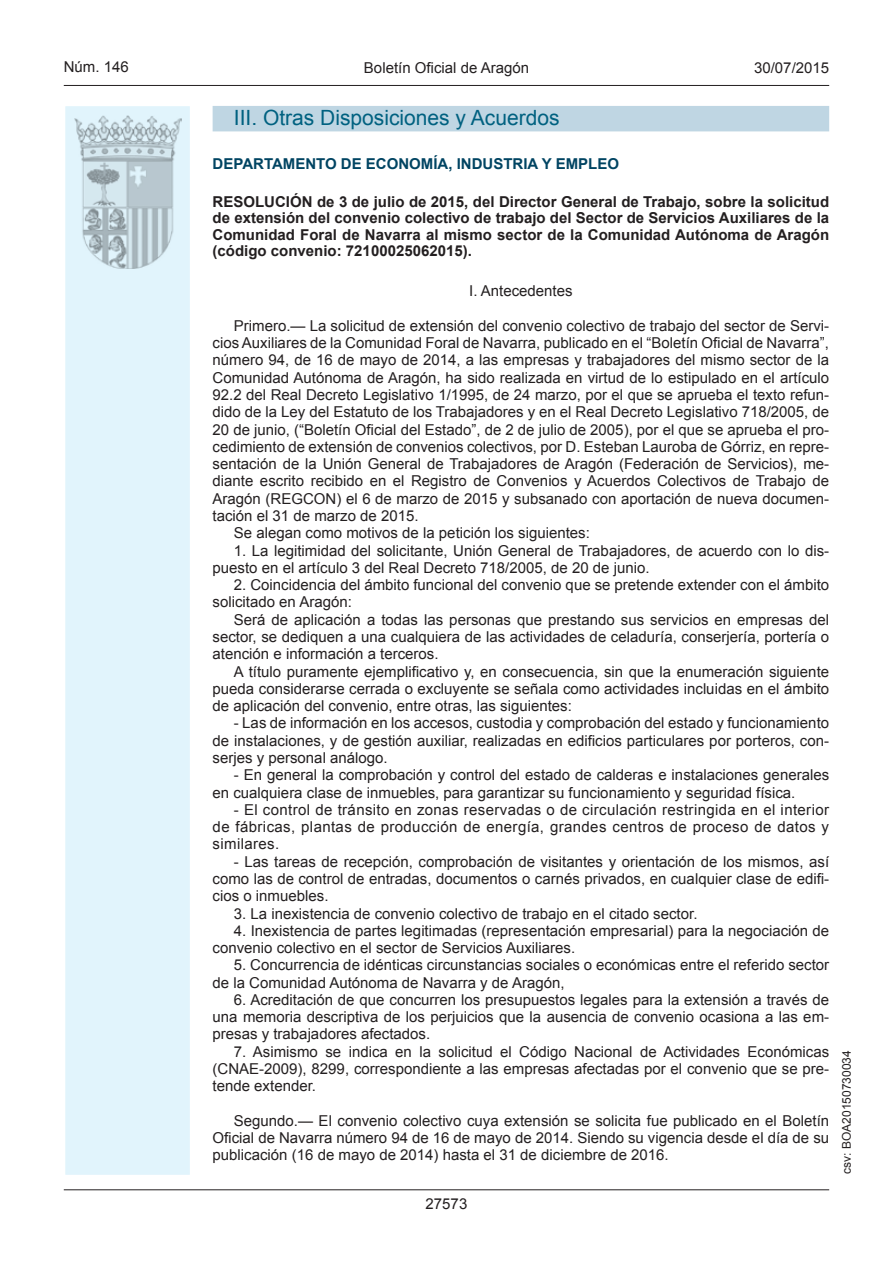
<style>
.page{position:relative;width:893px;height:1263px;background:#fff}
.page>*{position:absolute;margin:0;border:0;box-sizing:border-box;transform-origin:0 0}
.t1{font:21px "Arial";color:#006180}
.t2{font:15px/17.2px "Arial";color:#231f20;text-align:justify}
.t3{font:700 15px/16.5px "Arial";color:#231f20;text-align:justify}
.t4{font:700 15px "Arial";color:#004462}
.t5{font:12px "Arial";color:#231f20}
</style>
<div class="page">
<hr style="left:64px;top:85px;width:765px;height:1px;background:#231f20">
<div style="left:64px;top:105px;width:127px;height:1071px;background:#e1f4fc;border:2px solid #fff"></div>
<img style="left:75px;top:115px;width:106px;height:153px">
<hr style="left:64px;top:1189px;width:765px;height:1px;background:#231f20">
<div style="left:213px;top:106px;width:616px;height:25px;background:#bfd6e3"></div>
<p class="t2" style="left:64px;top:59px;width:67px">Núm. 146</p>
<p class="t2" style="left:364px;top:59px;width:167px">Boletín Oficial de Aragón</p>
<p class="t2" style="left:754px;top:59px;width:77px">30/07/2015</p>
<h1 class="t1" style="left:234px;top:104px;width:327px">III. Otras Disposiciones y Acuerdos</h1>
<p class="t4" style="left:213px;top:154px;width:408px">DEPARTAMENTO DE ECONOMÍA, INDUSTRIA Y EMPLEO</p>
<p class="t3" style="left:213px;top:194px;width:618px">RESOLUCIÓN de 3 de julio de 2015, del Director General de Trabajo, sobre la solicitud de extensión del convenio colectivo de trabajo del Sector de Servicios Auxiliares de la Comunidad Foral de Navarra al mismo sector de la Comunidad Autónoma de Aragón (código convenio: 72100025062015).</p>
<p class="t2" style="left:469px;top:283px;width:105px">I. Antecedentes</p>
<p class="t2" style="left:234px;top:317px;width:597px">Primero.— La solicitud de extensión del convenio colectivo de trabajo del sector de Servi-</p>
<p class="t2" style="left:213px;top:334px;width:618px">cios Auxiliares de la Comunidad Foral de Navarra, publicado en el “Boletín Oficial de Navarra”,</p>
<p class="t2" style="left:213px;top:352px;width:618px">número 94, de 16 de mayo de 2014, a las empresas y trabajadores del mismo sector de la</p>
<p class="t2" style="left:213px;top:369px;width:618px">Comunidad Autónoma de Aragón, ha sido realizada en virtud de lo estipulado en el artículo</p>
<p class="t2" style="left:213px;top:386px;width:618px">92.2 del Real Decreto Legislativo 1/1995, de 24 marzo, por el que se aprueba el texto refun-</p>
<p class="t2" style="left:213px;top:404px;width:618px">dido de la Ley del Estatuto de los Trabajadores y en el Real Decreto Legislativo 718/2005, de</p>
<p class="t2" style="left:213px;top:421px;width:618px">20 de junio, (“Boletín Oficial del Estado”, de 2 de julio de 2005), por el que se aprueba el pro-</p>
<p class="t2" style="left:213px;top:438px;width:618px">cedimiento de extensión de convenios colectivos, por D. Esteban Lauroba de Górriz, en repre-</p>
<p class="t2" style="left:213px;top:455px;width:618px">sentación de la Unión General de Trabajadores de Aragón (Federación de Servicios), me-</p>
<p class="t2" style="left:213px;top:473px;width:618px">diante escrito recibido en el Registro de Convenios y Acuerdos Colectivos de Trabajo de</p>
<p class="t2" style="left:213px;top:490px;width:618px">Aragón (REGCON) el 6 de marzo de 2015 y subsanado con aportación de nueva documen-</p>
<p class="t2" style="left:213px;top:507px;width:207px">tación el 31 de marzo de 2015.</p>
<p class="t2" style="left:234px;top:525px;width:357px">Se alegan como motivos de la petición los siguientes:</p>
<p class="t2" style="left:213px;top:542px;width:618px;text-indent:21px">1. La legitimidad del solicitante, Unión General de Trabajadores, de acuerdo con lo dis&shy;puesto en el artículo 3 del Real Decreto 718/2005, de 20 de junio.</p>
<p class="t2" style="left:213px;top:576px;width:618px;text-indent:21px">2. Coincidencia del ámbito funcional del convenio que se pretende extender con el ámbito solicitado en Aragón:</p>
<p class="t2" style="left:213px;top:611px;width:618px;text-indent:21px">Será de aplicación a todas las personas que prestando sus servicios en empresas del sector, se dediquen a una cualquiera de las actividades de celaduría, conserjería, portería o atención e información a terceros.</p>
<p class="t2" style="left:213px;top:663px;width:618px;text-indent:21px">A título puramente ejemplificativo y, en consecuencia, sin que la enumeración siguiente pueda considerarse cerrada o excluyente se señala como actividades incluidas en el ámbito de aplicación del convenio, entre otras, las siguientes:</p>
<p class="t2" style="left:213px;top:715px;width:618px;text-indent:21px">- Las de información en los accesos, custodia y comprobación del estado y funcionamiento de instalaciones, y de gestión auxiliar, realizadas en edificios particulares por porteros, con&shy;serjes y personal análogo.</p>
<p class="t2" style="left:213px;top:766px;width:618px;text-indent:21px">- En general la comprobación y control del estado de calderas e instalaciones generales en cualquiera clase de inmuebles, para garantizar su funcionamiento y seguridad física.</p>
<p class="t2" style="left:213px;top:801px;width:618px;text-indent:21px">- El control de tránsito en zonas reservadas o de circulación restringida en el interior de fábricas, plantas de producción de energía, grandes centros de proceso de datos y similares.</p>
<p class="t2" style="left:213px;top:853px;width:618px;text-indent:21px">- Las tareas de recepción, comprobación de visitantes y orientación de los mismos, así como las de control de entradas, documentos o carnés privados, en cualquier clase de edifi&shy;cios o inmuebles.</p>
<p class="t2" style="left:234px;top:905px;width:465px">3. La inexistencia de convenio colectivo de trabajo en el citado sector.</p>
<p class="t2" style="left:213px;top:922px;width:618px;text-indent:21px">4. Inexistencia de partes legitimadas (representación empresarial) para la negociación de convenio colectivo en el sector de Servicios Auxiliares.</p>
<p class="t2" style="left:213px;top:957px;width:618px;text-indent:21px">5. Concurrencia de idénticas circunstancias sociales o económicas entre el referido sector de la Comunidad Autónoma de Navarra y de Aragón,</p>
<p class="t2" style="left:213px;top:991px;width:618px;text-indent:21px">6. Acreditación de que concurren los presupuestos legales para la extensión a través de una memoria descriptiva de los perjuicios que la ausencia de convenio ocasiona a las em&shy;presas y trabajadores afectados.</p>
<p class="t2" style="left:213px;top:1043px;width:618px;text-indent:21px">7. Asimismo se indica en la solicitud el Código Nacional de Actividades Económicas (CNAE-2009), 8299, correspondiente a las empresas afectadas por el convenio que se pre&shy;tende extender.</p>
<p class="t2" style="left:213px;top:1112px;width:618px;text-indent:21px">Segundo.— El convenio colectivo cuya extensión se solicita fue publicado en el Boletín Oficial de Navarra número 94 de 16 de mayo de 2014. Siendo su vigencia desde el día de su publicación (16 de mayo de 2014) hasta el 31 de diciembre de 2016.</p>
<p class="t2" style="left:426px;top:1195px;width:43px">27573</p>
<p class="t5" style="left:839px;top:1174px;width:125px;rotate:-90deg">csv: BOA20150730034</p>
</div>
